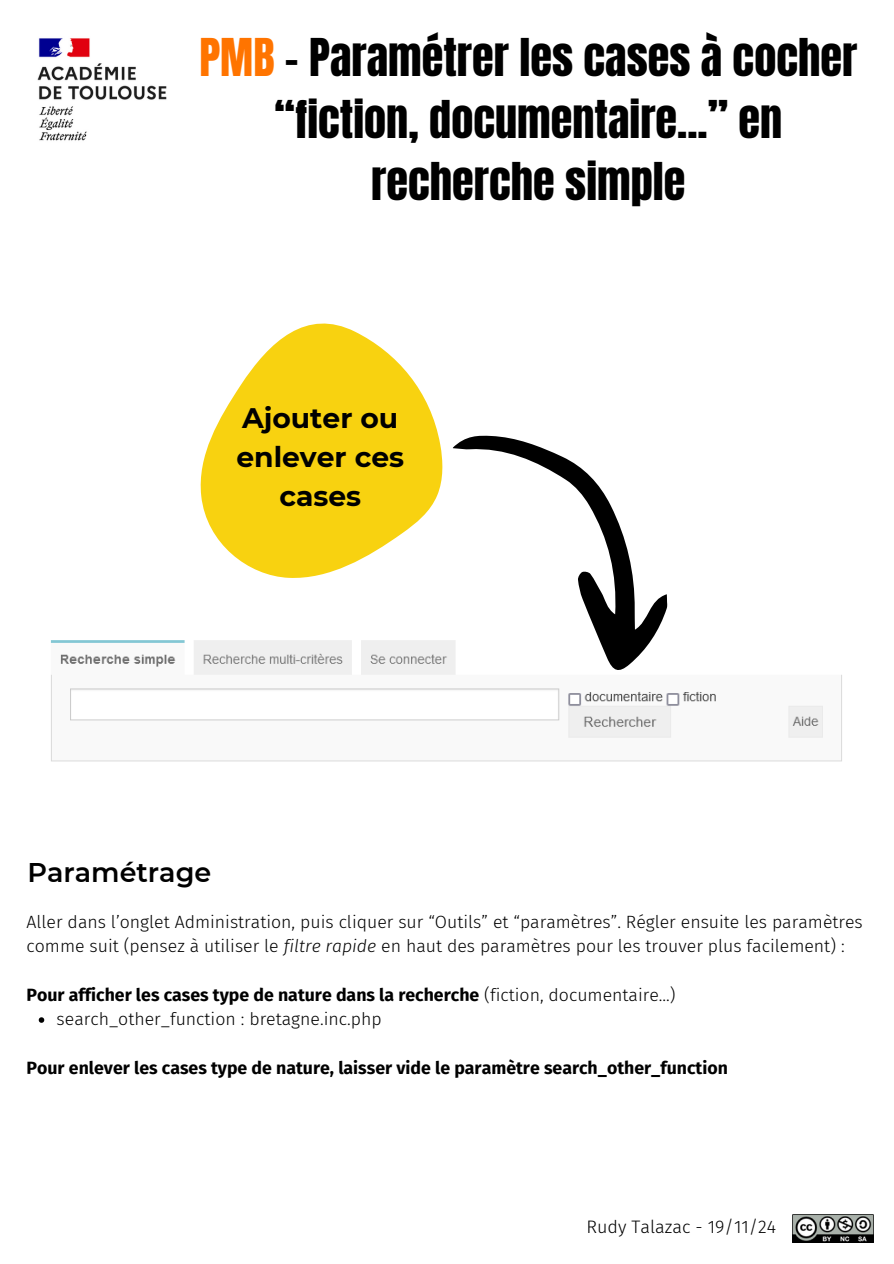
<style>
.page{position:relative;width:894px;height:1264px;background:#fff}
.page>*{position:absolute;margin:0;border:0;box-sizing:border-box;transform-origin:0 0}
.t1{font:44.25px/61.8px "Anton";color:#000;text-align:center}
.t2{font:700 28.2px/39px "Montserrat";color:#000;text-align:center}
.t3{font:600 27px "Montserrat";color:#000}
.t4{font:300 18px "Fira Sans";color:#000}
.t5{font:300 17.7px/24.3px "Fira Sans";color:#000}
.t6{font:700 17.7px "Fira Sans";color:#000}
.s1{color:#ff7400}
.s2{font-style:italic}
.s3{font-weight:300}
</style>
<div class="page">
<img style="left:792px;top:1214px;width:81px;height:28px">
<svg style="left:200px;top:323px;width:243px;height:255px;fill:#f8d210"></svg>
<img style="left:37px;top:38px;width:130px;height:103px">
<img style="left:50px;top:640px;width:792px;height:122px">
<svg style="left:451px;top:435px;width:221px;height:250px"></svg>
<svg style="left:39px;top:1017px;width:5px;height:5px"></svg>
<p class="t1" style="left:199px;top:27px;width:659px"><span class="s1">PMB</span> - Paramétrer les cases à cocher “fiction, documentaire...” en recherche simple</p>
<h2 class="t2" style="left:236px;top:399px;width:169px">Ajouter ou enlever ces cases</h2>
<p class="t3" style="left:27px;top:855px;width:185px">Paramétrage</p>
<h2 class="t5" style="left:27px;top:909px;width:837px">Aller dans l’onglet Administration, puis cliquer sur “Outils” et “paramètres”. Régler ensuite les paramètres comme suit (pensez à utiliser le <span class="s2">filtre rapide</span> en haut des paramètres pour les trouver plus facilement) :</h2>
<p class="t6" style="left:27px;top:984px;width:650px">Pour afficher les cases type de nature dans la recherche <span class="s3">(fiction, documentaire...)</span></p>
<p class="t5" style="left:57px;top:1006px;width:326px">search_other_function : bretagne.inc.php</p>
<p class="t6" style="left:27px;top:1057px;width:702px">Pour enlever les cases type de nature, laisser vide le paramètre search_other_function</p>
<h3 class="t4" style="left:586px;top:1216px;width:191px">Rudy Talazac - 19/11/24</h3>
</div>
